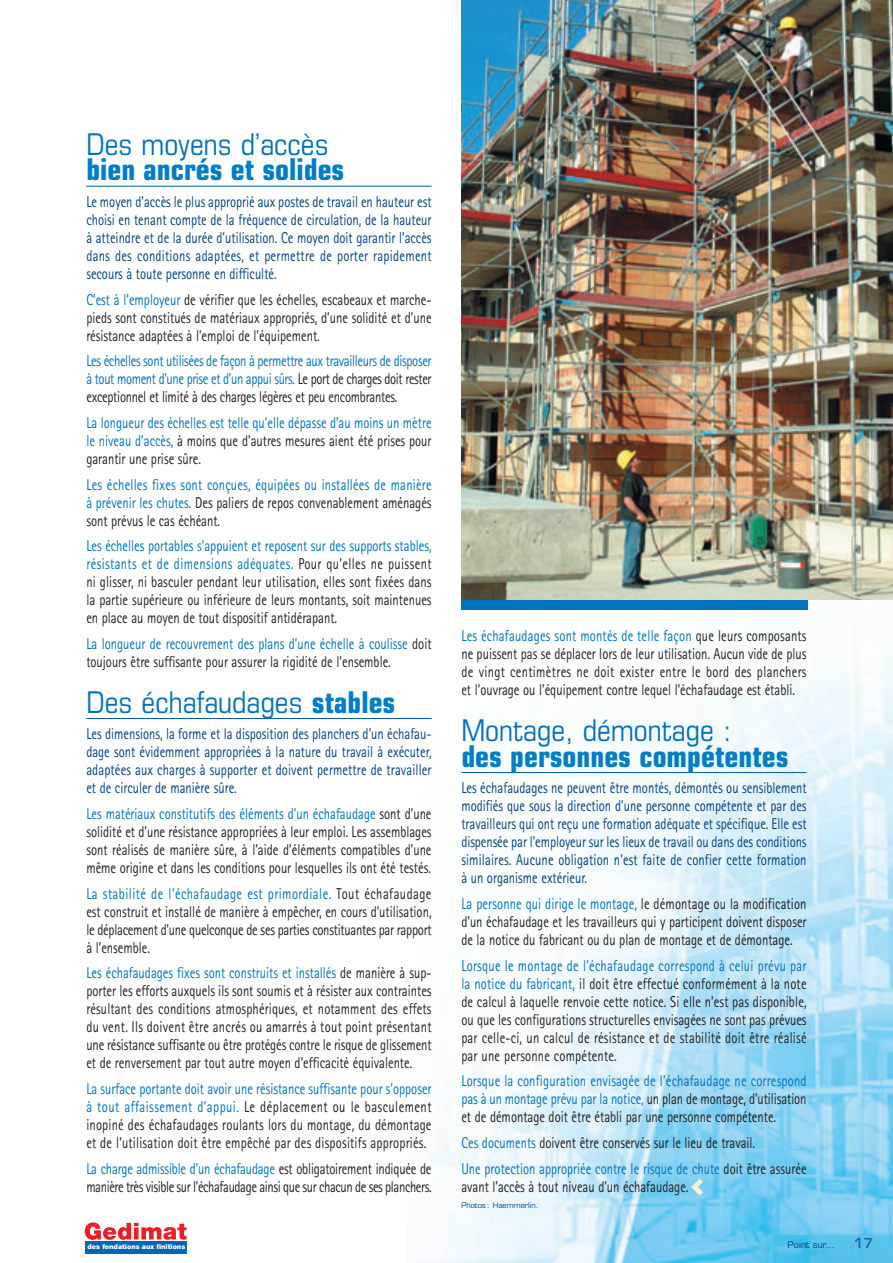
<style>
.page{position:relative;width:893px;height:1263px;background:#fff}
.page>*{position:absolute;margin:0;border:0;box-sizing:border-box;transform-origin:0 0}
.t1{font:condensed 30px "Eurostile";color:#0072bc}
.t2{font:700 condensed 30px "Eurostile";color:#007ec5}
.t3{font:15.75px/18px "Rotis Sans Serif";color:#231f20;text-align:justify;scale:.8 1}
.t4{font:15.75px/18px "Rotis Sans Serif";color:#014182;text-align:justify;scale:.8 1}
.t5{font:15.75px/18px "Rotis Sans Serif";color:#0072bc;text-align:justify;scale:.8 1}
.t6{font:15.75px/18px "Rotis Sans Serif";letter-spacing:-.03em;color:#231f20;scale:.8 1}
.t7{font:600 13.5px "Eurostile";color:#2165b1}
.t8{font:9px "Eurostile";color:#014182}
.t9{font:7.5px "Eurostile";color:#004b88}
.t10{font:900 6.75px "Helvetica Neue";color:#fff}
.s1{color:#0072bc}
.s2{color:#231f20}
.s3{font-weight:700;color:#007ec5}
</style>
<div class="page">
<img style="left:84px;top:185px;width:808px;height:1078px">
<hr style="left:86px;top:186px;width:345px;height:1px;background:#015aaa">
<hr style="left:86px;top:718px;width:345px;height:1px;background:#015aaa">
<hr style="left:461px;top:772px;width:345px;height:1px;background:#015aaa">
<svg style="left:85px;top:1222px;width:101px;height:18px"></svg>
<div style="left:85px;top:1241px;width:102px;height:12px;background:#0166b3"></div>
<svg style="left:691px;top:1179px;width:12px;height:17px"></svg>
<div style="left:461px;top:550px;width:347px;height:60px;background:#0073bc"></div>
<img style="left:461px;top:1px;width:431px;height:599px">
<h1 class="t1" style="left:86px;top:133px;width:244px">Des moyens d’accès</h1>
<h1 class="t2" style="left:86px;top:159px;width:259px">bien ancrés et solides</h1>
<p class="t4" style="left:86px;top:194px;width:433px">Le moyen d’accès le plus approprié aux postes de travail en hauteur est choisi en tenant compte de la fréquence de circulation, de la hauteur à atteindre et de la durée d’utilisation. Ce moyen doit garantir l’accès dans des conditions adaptées, et permettre de porter rapidement secours à toute personne en difficulté.</p>
<p class="t3" style="left:86px;top:292px;width:433px"><span class="s1">C’est à l’employeur</span> de vérifier que les échelles, escabeaux et marche&shy;pieds sont constitués de matériaux appropriés, d’une solidité et d’une résistance adaptées à l’emploi de l’équipement.</p>
<p class="t5" style="left:86px;top:353px;width:433px">Les échelles sont utilisées de façon à permettre aux travailleurs de disposer à tout moment d’une prise et d’un appui sûrs. <span class="s2">Le port de charges doit rester exceptionnel et limité à des charges légères et peu encombrantes.</span></p>
<p class="t5" style="left:86px;top:415px;width:433px">La longueur des échelles est telle qu’elle dépasse d’au moins un mètre le niveau d’accès, <span class="s2">à moins que d’autres mesures aient été prises pour garantir une prise sûre.</span></p>
<p class="t5" style="left:86px;top:477px;width:433px">Les échelles fixes sont conçues, équipées ou installées de manière à prévenir les chutes. <span class="s2">Des paliers de repos convenablement aménagés sont prévus le cas échéant.</span></p>
<p class="t3" style="left:86px;top:538px;width:433px"><span class="s1">Les échelles portables s’appuient et reposent sur des supports stables, résistants et de dimensions adéquates.</span> Pour qu’elles ne puissent ni glisser, ni basculer pendant leur utilisation, elles sont fixées dans la partie supérieure ou inférieure de leurs montants, soit maintenues en place au moyen de tout dispositif antidérapant.</p>
<p class="t3" style="left:86px;top:636px;width:433px"><span class="s1">La longueur de recouvrement des plans d’une échelle à coulisse</span> doit toujours être suffisante pour assurer la rigidité de l’ensemble.</p>
<h1 class="t1" style="left:86px;top:691px;width:310px">Des échafaudages <span class="s3">stables</span></h1>
<p class="t4" style="left:86px;top:726px;width:433px">Les dimensions, la forme et la disposition des planchers d’un échafau&shy;dage sont évidemment appropriées à la nature du travail à exécuter, adaptées aux charges à supporter et doivent permettre de travailler et de circuler de manière sûre.</p>
<p class="t3" style="left:86px;top:806px;width:433px"><span class="s1">Les matériaux constitutifs des éléments d’un échafaudage</span> sont d’une solidité et d’une résistance appropriées à leur emploi. Les assemblages sont réalisés de manière sûre, à l’aide d’éléments compatibles d’une même origine et dans les conditions pour lesquelles ils ont été testés.</p>
<p class="t3" style="left:86px;top:886px;width:433px"><span class="s1">La stabilité de l’échafaudage est primordiale.</span> Tout échafaudage est construit et installé de manière à empêcher, en cours d’utilisation, le déplacement d’une quelconque de ses parties constituantes par rapport à l’ensemble.</p>
<p class="t3" style="left:86px;top:965px;width:433px"><span class="s1">Les échafaudages fixes sont construits et installés</span> de manière à sup&shy;porter les efforts auxquels ils sont soumis et à résister aux contraintes résultant des conditions atmosphériques, et notamment des effets du vent. Ils doivent être ancrés ou amarrés à tout point présentant une résistance suffisante ou être protégés contre le risque de glissement et de renversement par tout autre moyen d’efficacité équivalente.</p>
<p class="t3" style="left:86px;top:1081px;width:433px"><span class="s1">La surface portante doit avoir une résistance suffisante pour s’opposer à tout affaissement d’appui.</span> Le déplacement ou le basculement inopiné des échafaudages roulants lors du montage, du démontage et de l’utilisation doit être empêché par des dispositifs appropriés.</p>
<p class="t6" style="left:86px;top:1161px;width:433px"><span class="s1">La charge admissible d’un échafaudage</span> est obligatoirement indiquée de manière très visible sur l’échafaudage ainsi que sur chacun de ses planchers.</p>
<p class="t3" style="left:461px;top:629px;width:433px"><span class="s1">Les échafaudages sont montés de telle façon</span> que leurs composants ne puissent pas se déplacer lors de leur utilisation. Aucun vide de plus de vingt centimètres ne doit exister entre le bord des planchers et l’ouvrage ou l’équipement contre lequel l’échafaudage est établi.</p>
<h1 class="t1" style="left:461px;top:720px;width:271px">Montage, démontage :</h1>
<h1 class="t2" style="left:461px;top:745px;width:329px">des personnes compétentes</h1>
<p class="t4" style="left:461px;top:781px;width:433px">Les échafaudages ne peuvent être montés, démontés ou sensiblement modifiés que sous la direction d’une personne compétente et par des travailleurs qui ont reçu une formation adéquate et spécifique. Elle est dispensée par l’employeur sur les lieux de travail ou dans des conditions similaires. Aucune obligation n’est faite de confier cette formation à un organisme extérieur.</p>
<p class="t3" style="left:461px;top:896px;width:433px"><span class="s1">La personne qui dirige le montage,</span> le démontage ou la modification d’un échafaudage et les travailleurs qui y participent doivent disposer de la notice du fabricant ou du plan de montage et de démontage.</p>
<p class="t3" style="left:461px;top:958px;width:433px"><span class="s1">Lorsque le montage de l’échafaudage correspond à celui prévu par la notice du fabricant,</span> il doit être effectué conformément à la note de calcul à laquelle renvoie cette notice. Si elle n’est pas disponible, ou que les configurations structurelles envisagées ne sont pas prévues par celle-ci, un calcul de résistance et de stabilité doit être réalisé par une personne compétente.</p>
<p class="t5" style="left:461px;top:1073px;width:433px">Lorsque la configuration envisagée de l’échafaudage ne correspond pas à un montage prévu par la notice, <span class="s2">un plan de montage, d’utilisation et de démontage doit être établi par une personne compétente.</span></p>
<p class="t5" style="left:461px;top:1131px;width:433px;line-height:25.7px">Ces documents <span class="s2">doivent être conservés sur le lieu de travail.<br></span>Une protection appropriée contre le risque de chute <span class="s2">doit être assurée</span></p>
<p class="t3" style="left:461px;top:1179px;width:285px">avant l’accès à tout niveau d’un échafaudage.</p>
<p class="t9" style="left:461px;top:1202px;width:78px">Photos : Haemmerlin.</p>
<p class="t10" style="left:87px;top:1244px;width:99px">des fondations aux finitions</p>
<p class="t8" style="left:788px;top:1241px;width:49px">Point sur...</p>
<p class="t7" style="left:853px;top:1237px;width:21px">17</p>
</div>
